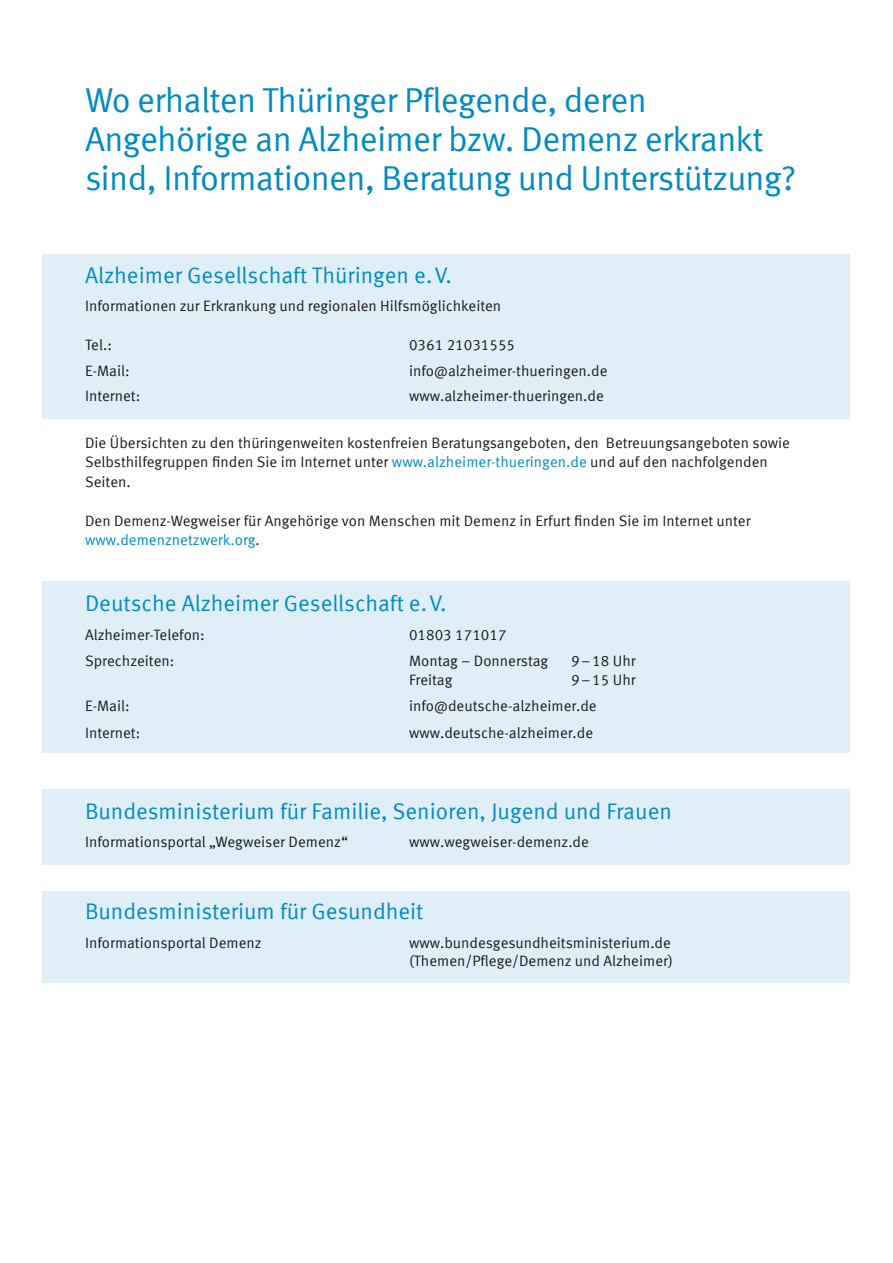
<style>
.page{position:relative;width:893px;height:1263px;background:#fff}
.page>*{position:absolute;margin:0;border:0;box-sizing:border-box;transform-origin:0 0}
.t1{font:34.5px/39px "Meta Offc Norm";letter-spacing:-.02em;color:#008bc4}
.t2{font:22.5px "Meta Offc Norm";color:#008bc4}
.t3{font:15px/19.5px "Meta Offc Norm";color:#1b1c20}
.s1{color:#008bc4}
</style>
<div class="page">
<div style="left:43px;top:891px;width:807px;height:91px;background:#e0eef7"></div>
<div style="left:43px;top:789px;width:807px;height:76px;background:#e0eef7"></div>
<div style="left:43px;top:581px;width:807px;height:172px;background:#e0eef7"></div>
<div style="left:43px;top:254px;width:807px;height:164px;background:#e0eef7"></div>
<h1 class="t1" style="left:85px;top:81px;width:713px">Wo erhalten Thüringer Pflegende, deren<br>Angehörige an Alzheimer bzw. Demenz erkrankt sind, Informationen, Beratung und Unterstützung?</h1>
<h2 class="t2" style="left:85px;top:262px;width:368px">Alzheimer Gesellschaft Thüringen e.V.</h2>
<p class="t3" style="left:85px;top:297px;width:418px">Informationen zur Erkrankung und regionalen Hilfsmöglichkeiten</p>
<p class="t3" style="left:85px;top:336px;width:28px">Tel.:</p>
<p class="t3" style="left:409px;top:336px;width:108px">0361 21031555</p>
<p class="t3" style="left:85px;top:361px;width:46px">E-Mail:</p>
<p class="t3" style="left:409px;top:361px;width:200px">info@alzheimer-thueringen.de</p>
<p class="t3" style="left:85px;top:387px;width:57px">Internet:</p>
<p class="t3" style="left:409px;top:387px;width:196px">www.alzheimer-thueringen.de</p>
<p class="t3" style="left:85px;top:433px;width:706px">Die Übersichten zu den thüringenweiten kostenfreien Beratungsangeboten, den Betreuungsangeboten sowie<br>Selbsthilfegruppen finden Sie im Internet unter <span class="s1">www.alzheimer-thueringen.de</span> und auf den nachfolgenden<br>Seiten.</p>
<p class="t3" style="left:85px;top:511px;width:667px">Den Demenz-Wegweiser für Angehörige von Menschen mit Demenz in Erfurt finden Sie im Internet unter <span class="s1">www.demenznetzwerk.org</span>.</p>
<h2 class="t2" style="left:85px;top:591px;width:363px">Deutsche Alzheimer Gesellschaft e.V.</h2>
<p class="t3" style="left:85px;top:625px;width:121px">Alzheimer-Telefon:</p>
<p class="t3" style="left:409px;top:625px;width:99px">01803 171017</p>
<p class="t3" style="left:85px;top:651px;width:91px">Sprechzeiten:</p>
<p class="t3" style="left:409px;top:651px;width:141px">Montag – Donnerstag</p>
<p class="t3" style="left:571px;top:651px;width:66px">9–18 Uhr</p>
<p class="t3" style="left:409px;top:670px;width:45px">Freitag</p>
<p class="t3" style="left:571px;top:670px;width:66px">9–15 Uhr</p>
<p class="t3" style="left:85px;top:696px;width:46px">E-Mail:</p>
<p class="t3" style="left:409px;top:696px;width:189px">info@deutsche-alzheimer.de</p>
<p class="t3" style="left:85px;top:723px;width:57px">Internet:</p>
<p class="t3" style="left:409px;top:723px;width:186px">www.deutsche-alzheimer.de</p>
<h2 class="t2" style="left:85px;top:798px;width:588px">Bundesministerium für Familie, Senioren, Jugend und Frauen</h2>
<p class="t3" style="left:85px;top:832px;width:265px">Informationsportal „Wegweiser Demenz“</p>
<p class="t3" style="left:409px;top:832px;width:181px">www.wegweiser-demenz.de</p>
<h2 class="t2" style="left:85px;top:898px;width:340px">Bundesministerium für Gesundheit</h2>
<p class="t3" style="left:85px;top:933px;width:178px">Informationsportal Demenz</p>
<p class="t3" style="left:409px;top:934px;width:265px;line-height:18px">www.bundesgesundheitsministerium.de (Themen/Pflege/Demenz und Alzheimer)</p>
</div>
